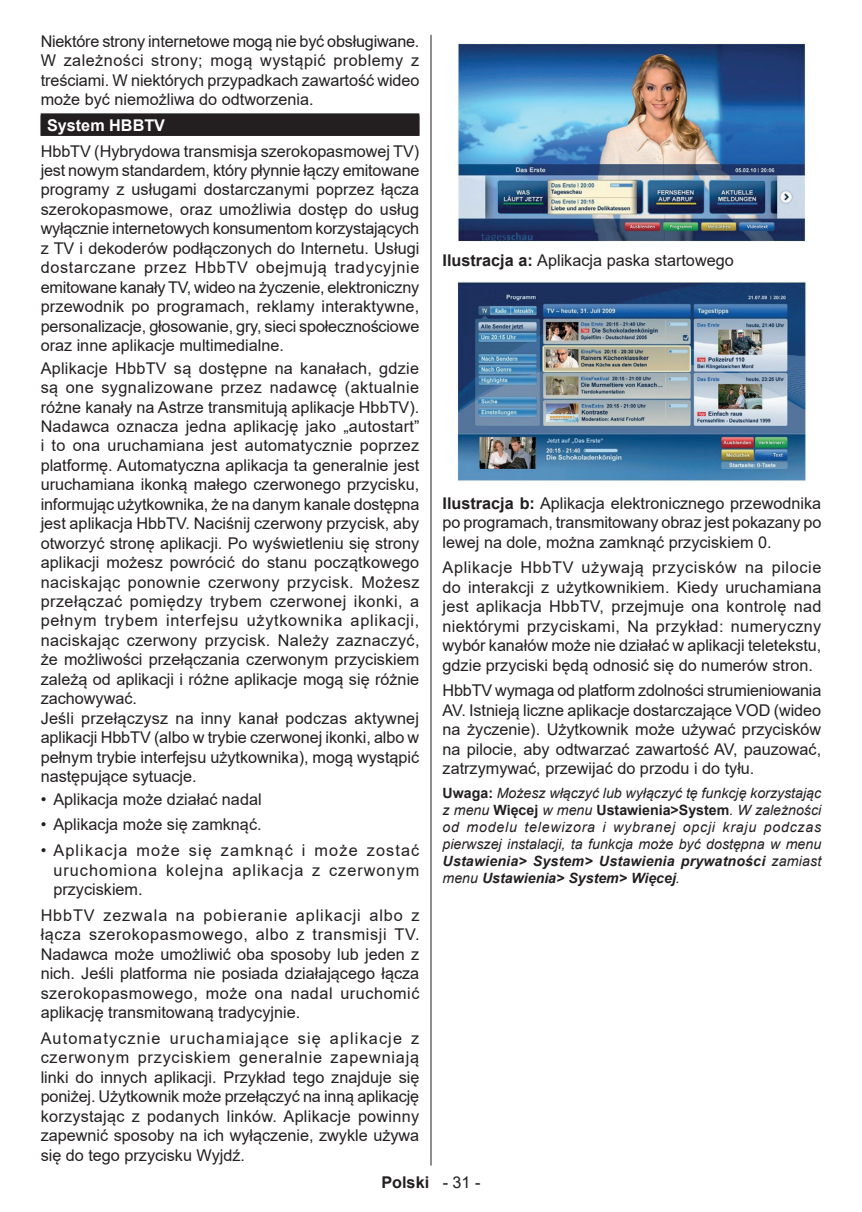
<style>
.page{position:relative;width:862px;height:1212px;background:#fff}
.page>*{position:absolute;margin:0;border:0;box-sizing:border-box;transform-origin:0 0}
.t1{font:16.2px/19.3px "Arial";color:#231f20;text-align:justify}
.t2{font:700 16.2px "Arial";color:#fff}
.t3{font:700 16.2px "Arial";color:#231f20}
.t4{font:italic 14.17px/17.1px "Arial";color:#231f20;text-align:justify}
.s1{font-weight:700}
.s2{font-weight:700;font-style:normal}
.s3{font-weight:400}
</style>
<div class="page">
<hr style="left:430px;top:35px;width:1px;height:1130px;background:#231f20">
<div style="left:41px;top:113px;width:378px;height:23px;background:#231f20"></div>
<img style="left:457px;top:42px;width:348px;height:199px">
<img style="left:457px;top:281px;width:348px;height:200px">
<p class="t1" style="left:41px;top:31px;width:380px">Niektóre strony internetowe mogą nie być obsługiwane.<br>W zależności strony; mogą wystąpić problemy z treściami. W niektórych przypadkach zawartość wideo może być niemożliwa do odtworzenia.</p>
<p class="t2" style="left:47px;top:114px;width:119px">System HBBTV</p>
<p class="t1" style="left:41px;top:141px;width:380px">HbbTV (Hybrydowa transmisja szerokopasmowej TV) jest nowym standardem, który płynnie łączy emitowane programy z usługami dostarczanymi poprzez łącza szerokopasmowe, oraz umożliwia dostęp do usług wyłącznie internetowych konsumentom korzystających z TV i dekoderów podłączonych do Internetu. Usługi dostarczane przez HbbTV obejmują tradycyjnie emitowane kanały TV, wideo na życzenie, elektroniczny przewodnik po programach, reklamy interaktywne, personalizacje, głosowanie, gry, sieci społecznościowe oraz inne aplikacje multimedialne.</p>
<p class="t1" style="left:41px;top:358px;width:380px;text-align:left">Aplikacje HbbTV są dostępne na kanałach, gdzie są one sygnalizowane przez nadawcę (aktualnie różne kanały na Astrze transmitują aplikacje HbbTV).<br>Nadawca oznacza jedna aplikację jako „autostart” i to ona uruchamiana jest automatycznie poprzez platformę. Automatyczna aplikacja ta generalnie jest uruchamiana ikonką małego czerwonego przycisku, informując użytkownika, że na danym kanale dostępna jest aplikacja HbbTV. Naciśnij czerwony przycisk, aby otworzyć stronę aplikacji. Po wyświetleniu się strony aplikacji możesz powrócić do stanu początkowego naciskając ponownie czerwony przycisk. Możesz przełączać pomiędzy trybem czerwonej ikonki, a pełnym trybem interfejsu użytkownika aplikacji, naciskając czerwony przycisk. Należy zaznaczyć, że możliwości przełączania czerwonym przyciskiem zależą od aplikacji i różne aplikacje mogą się różnie zachowywać.<br>Jeśli przełączysz na inny kanał podczas aktywnej aplikacji HbbTV (albo w trybie czerwonej ikonki, albo w pełnym trybie interfejsu użytkownika), mogą wystąpić następujące sytuacje.</p>
<p class="t1" style="left:41px;top:789px;width:222px">• Aplikacja może działać nadal</p>
<p class="t1" style="left:41px;top:815px;width:222px">• Aplikacja może się zamknąć.</p>
<p class="t1" style="left:53px;top:841px;width:367px;text-indent:-13px">• Aplikacja może się zamknąć i może zostać uruchomiona kolejna aplikacja z czerwonym przyciskiem.</p>
<p class="t1" style="left:41px;top:905px;width:380px">HbbTV zezwala na pobieranie aplikacji albo z łącza szerokopasmowego, albo z transmisji TV.<br>Nadawca może umożliwić oba sposoby lub jeden z nich. Jeśli platforma nie posiada działającego łącza szerokopasmowego, może ona nadal uruchomić aplikację transmitowaną tradycyjnie.</p>
<p class="t1" style="left:41px;top:1028px;width:380px">Automatycznie uruchamiające się aplikacje z czerwonym przyciskiem generalnie zapewniają linki do innych aplikacji. Przykład tego znajduje się poniżej. Użytkownik może przełączyć na inną aplikację korzystając z podanych linków. Aplikacje powinny zapewnić sposoby na ich wyłączenie, zwykle używa się do tego przycisku Wyjdź.</p>
<p class="t1" style="left:442px;top:250px;width:292px"><span class="s1">Ilustracja a:</span> Aplikacja paska startowego</p>
<p class="t1" style="left:442px;top:493px;width:380px"><span class="s1">Ilustracja b:</span> Aplikacja elektronicznego przewodnika po programach, transmitowany obraz jest pokazany po lewej na dole, można zamknąć przyciskiem 0.</p>
<p class="t1" style="left:442px;top:558px;width:380px">Aplikacje HbbTV używają przycisków na pilocie do interakcji z użytkownikiem. Kiedy uruchamiana jest aplikacja HbbTV, przejmuje ona kontrolę nad niektórymi przyciskami, Na przykład: numeryczny wybór kanałów może nie działać w aplikacji teletekstu, gdzie przyciski będą odnosić się do numerów stron.</p>
<p class="t1" style="left:442px;top:681px;width:380px">HbbTV wymaga od platform zdolności strumieniowania AV. Istnieją liczne aplikacje dostarczające VOD (wideo na życzenie). Użytkownik może używać przycisków na pilocie, aby odtwarzać zawartość AV, pauzować, zatrzymywać, przewijać do przodu i do tyłu.</p>
<p class="t4" style="left:442px;top:784px;width:380px"><span class="s2">Uwaga:</span> Możesz włączyć lub wyłączyć tę funkcję korzystając z menu <span class="s2">Więcej</span> w menu <span class="s2">Ustawienia&gt;System</span>. W zależności od modelu telewizora i wybranej opcji kraju podczas pierwszej instalacji, ta funkcja może być dostępna w menu <span class="s1">Ustawienia&gt; System&gt; Ustawienia prywatności</span> zamiast menu <span class="s1">Ustawienia&gt; System&gt; Więcej</span>.</p>
<p class="t3" style="left:381px;top:1171px;width:101px">Polski <span class="s3">- 31 -</span></p>
</div>
